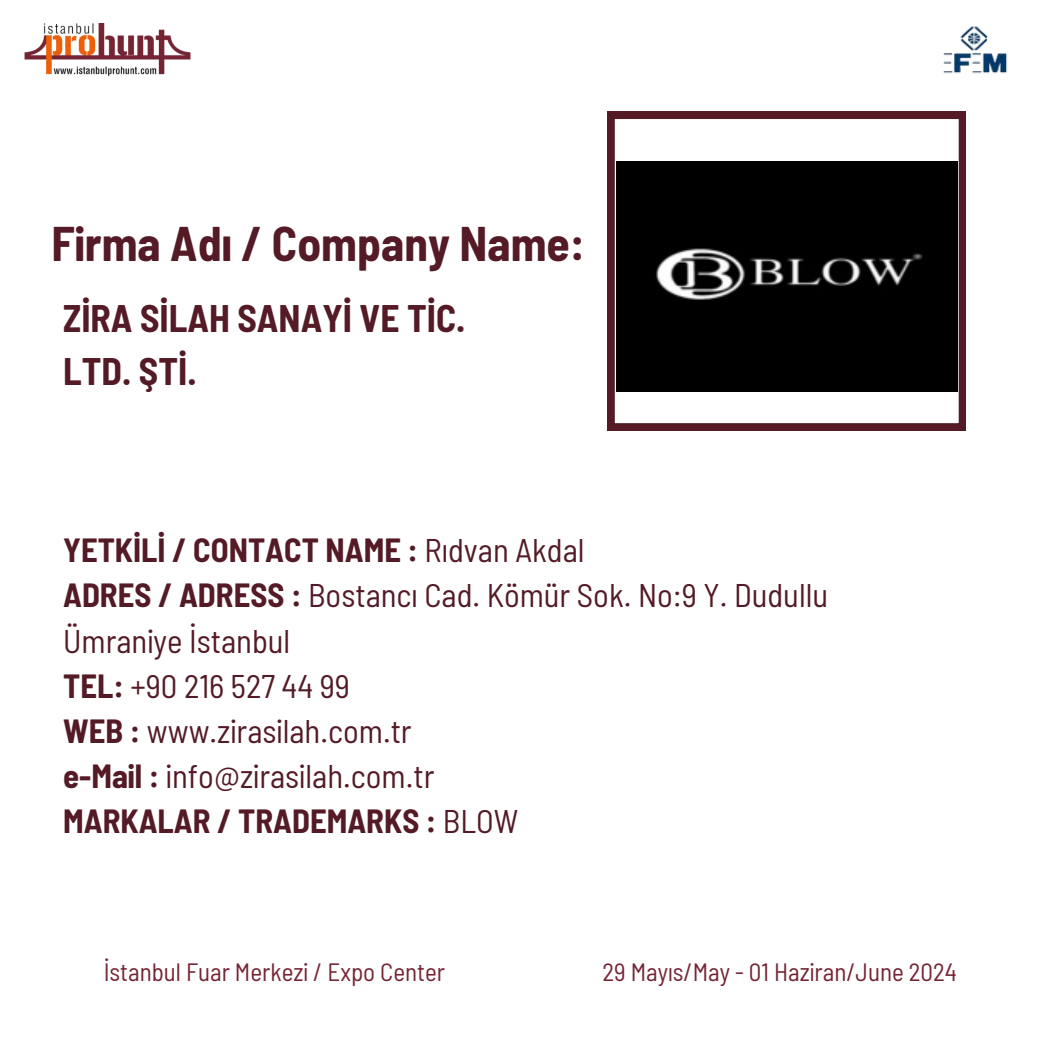
<style>
.page{position:relative;width:1063px;height:1064px;background:#fff}
.page>*{position:absolute;margin:0;border:0;box-sizing:border-box;transform-origin:0 0}
.t1{font:700 semi-condensed 47.5px "Barlow";color:#541b26}
.t2{font:700 semi-condensed 37.5px/52.5px "Barlow";color:#541b26}
.t3{font:semi-condensed 32.75px/45px "Barlow";color:#541b26}
.t4{font:semi-condensed 25px "Barlow";color:#752433}
.s1{font-weight:700}
</style>
<div class="page">
<img style="left:24px;top:24px;width:167px;height:52px">
<img style="left:943px;top:26px;width:65px;height:48px">
<svg style="left:607px;top:111px;width:358px;height:319px"></svg>
<div style="left:616px;top:161px;width:342px;height:231px;background:#000"></div>
<h2 class="t1" style="left:52px;top:213px;width:535px">Firma Adı / Company Name:</h2>
<p class="t2" style="left:63px;top:291px;width:404px">ZİRA SİLAH SANAYİ VE TİC.<br>LTD. ŞTİ.</p>
<p class="t3" style="left:63px;top:526px;width:766px"><span class="s1">YETKİLİ / CONTACT NAME :</span> Rıdvan Akdal<br><span class="s1">ADRES / ADRESS :</span> Bostancı Cad. Kömür Sok. No:9 Y. Dudullu<br>Ümraniye İstanbul<br><span class="s1">TEL:</span> +90 216 527 44 99<br><span class="s1">WEB :</span> www.zirasilah.com.tr<br><span class="s1">e-Mail :</span> info@zirasilah.com.tr<br><span class="s1">MARKALAR / TRADEMARKS :</span> BLOW</p>
<p class="t4" style="left:104px;top:955px;width:343px">İstanbul Fuar Merkezi / Expo Center</p>
<h1 class="t4" style="left:602px;top:955px;width:356px">29 Mayıs/May - 01 Haziran/June 2024</h1>
</div>
